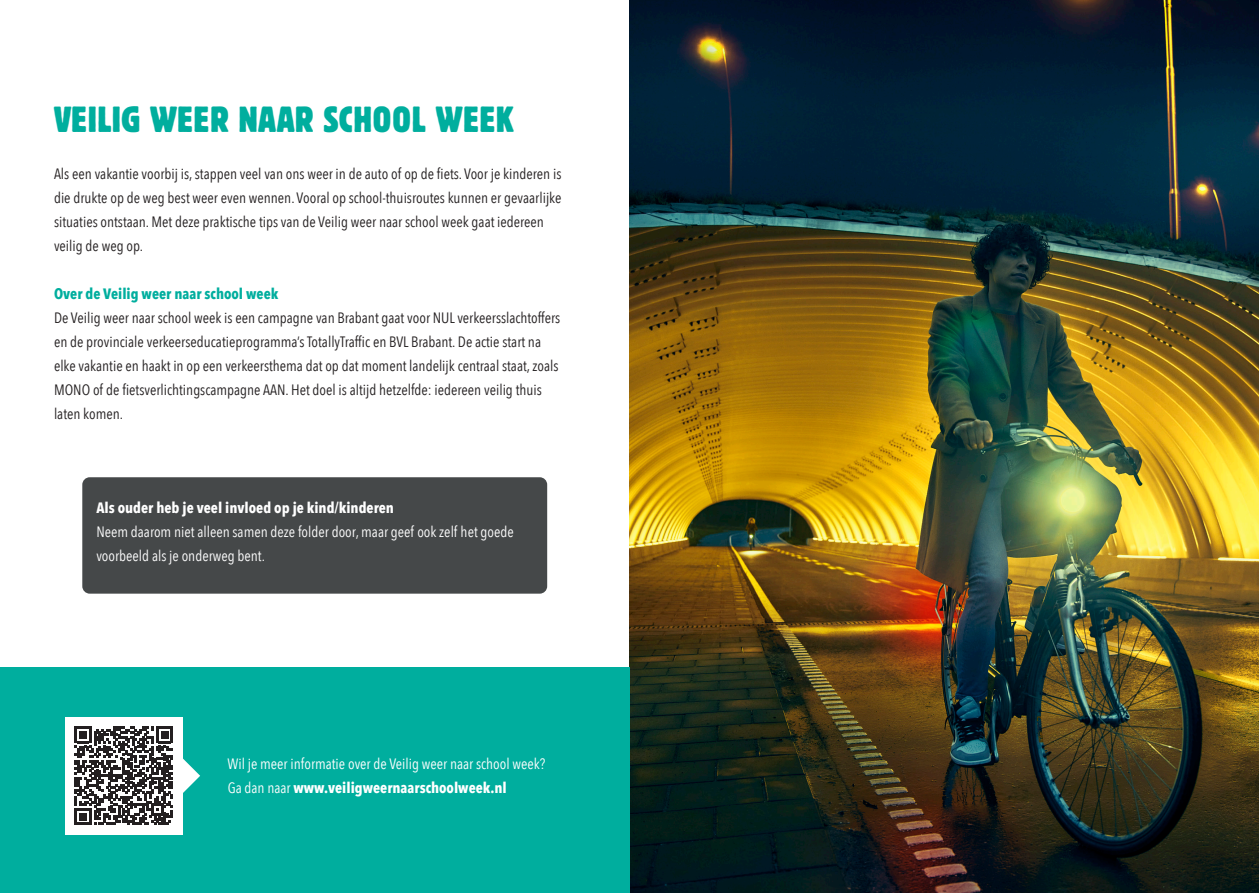
<style>
.page{position:relative;width:1259px;height:893px;background:#fff}
.page>*{position:absolute;margin:0;border:0;box-sizing:border-box;transform-origin:0 0}
.t1{font:condensed 36px "Block BE";letter-spacing:.02em;color:#00ae9e}
.t2{font:15px/24px "Avenir Next Condensed";color:#231f20}
.t3{font:15px/24px "Avenir Next Condensed";color:#fff}
.t4{font:700 15px "Avenir Next Condensed";color:#fff}
.t5{font:700 15px "Avenir Next Condensed";color:#00ae9e}
.s1{font-weight:400}
</style>
<div class="page">
<img style="left:629px;top:0;width:630px;height:893px">
<div style="left:82px;top:477px;width:465px;height:117px;background:#454849;border-radius:7px"></div>
<div style="left:0;top:668px;width:629px;height:225px;background:#00ae9e"></div>
<div style="left:65px;top:717px;width:118px;height:118px;background:#fff"></div>
<svg style="left:75px;top:727px;width:125px;height:98px"></svg>
<p class="t1" style="left:54px;top:98px;width:461px">VEILIG WEER NAAR SCHOOL WEEK</p>
<p class="t2" style="left:54px;top:161px;width:509px">Als een vakantie voorbij is, stappen veel van ons weer in de auto of op de fiets. Voor je kinderen is die drukte op de weg best weer even wennen. Vooral op school-thuisroutes kunnen er gevaarlijke situaties ontstaan. Met deze praktische tips van de Veilig weer naar school week gaat iedereen veilig de weg op.</p>
<p class="t5" style="left:54px;top:285px;width:226px">Over de Veilig weer naar school week</p>
<p class="t2" style="left:54px;top:305px;width:508px">De Veilig weer naar school week is een campagne van Brabant gaat voor NUL verkeersslachtoffers en de provinciale verkeerseducatieprogramma’s TotallyTraffic en BVL Brabant. De actie start na elke vakantie en haakt in op een verkeersthema dat op dat moment landelijk centraal staat, zoals MONO of de fietsverlichtingscampagne AAN. Het doel is altijd hetzelfde: iedereen veilig thuis laten komen.</p>
<p class="t4" style="left:96px;top:498px;width:299px">Als ouder heb je veel invloed op je kind/kinderen</p>
<p class="t3" style="left:96px;top:519px;width:419px">Neem daarom niet alleen samen deze folder door, maar geef ook zelf het goede voorbeeld als je onderweg bent.</p>
<p class="t3" style="left:227px;top:751px;width:319px">Wil je meer informatie over de Veilig weer naar school week?</p>
<p class="t4" style="left:228px;top:779px;width:281px"><span class="s1">Ga dan naar</span> www.veiligweernaarschoolweek.nl</p>
</div>
